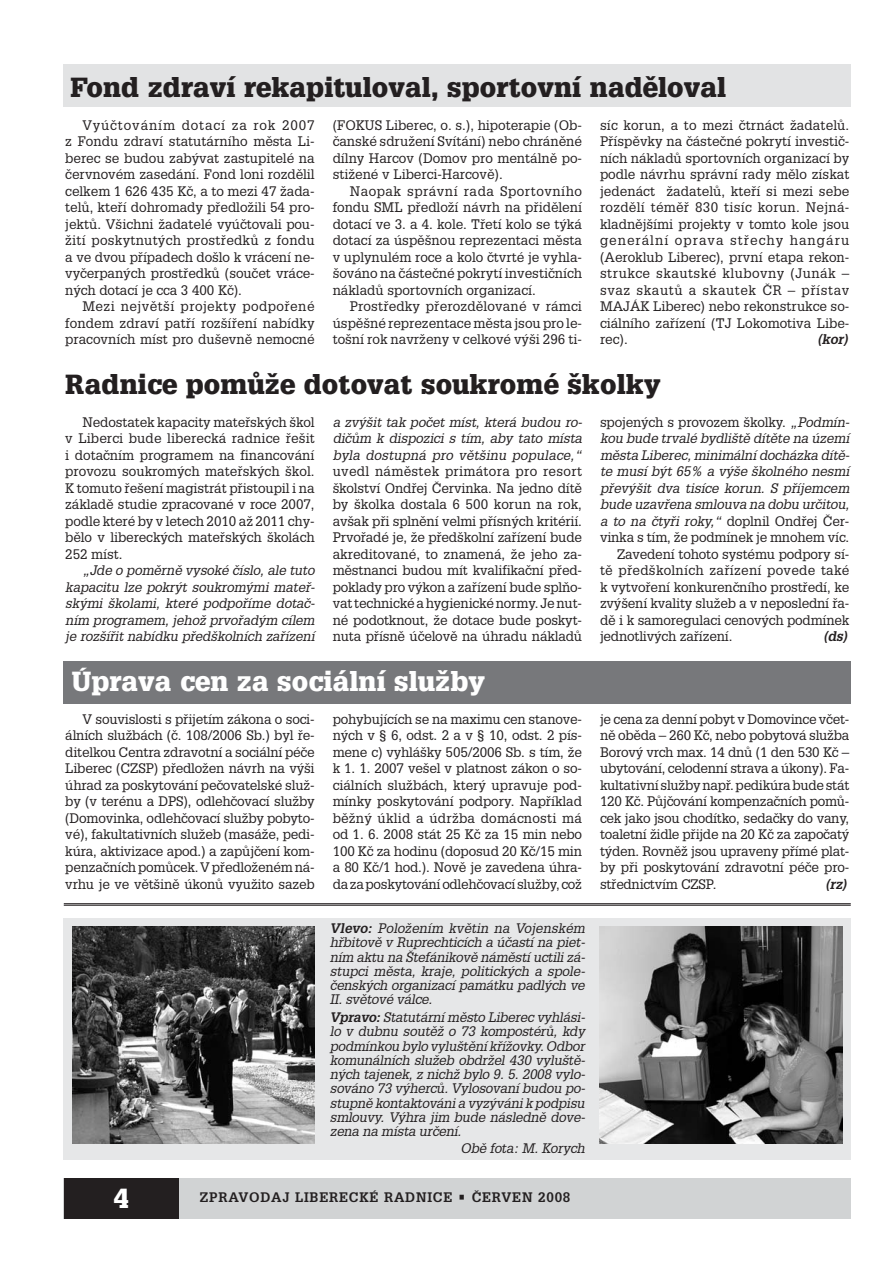
<style>
.page{position:relative;width:893px;height:1263px;background:#fff}
.page>*{position:absolute;margin:0;border:0;box-sizing:border-box;transform-origin:0 0}
.t1{font:900 27px "Glypha CE";letter-spacing:.005em;color:#231f20}
.t2{font:900 27px "Glypha CE";letter-spacing:.005em;color:#fff}
.t3{font:13.5px/16.5px "Glypha CE";letter-spacing:-.01em;color:#231f20;text-align:justify}
.t4{font:italic 13.5px/14.2px "Glypha CE";letter-spacing:-.01em;color:#231f20;text-align:justify}
.t5{font:700 13.5px "Glypha CE";letter-spacing:.055em;color:#231f20}
.t6{font:13.5px "Glypha CE";letter-spacing:.02em;color:#231f20}
.t7{font:italic 700 13.5px "Glypha CE";color:#231f20}
.s1{font-style:italic}
.s2{font-weight:700}
</style>
<div class="page">
<div style="left:64px;top:918px;width:786px;height:242px;background:#e6e7e8"></div>
<div style="left:64px;top:1178px;width:786px;height:41px;background:#d1d3d4"></div>
<div style="left:64px;top:1178px;width:115px;height:41px;background:#231f20"></div>
<div style="left:64px;top:64px;width:786px;height:42px;background:#e2e3e4"></div>
<img style="left:72px;top:927px;width:243px;height:217px">
<img style="left:600px;top:927px;width:242px;height:217px">
<div style="left:64px;top:662px;width:786px;height:42px;background:#77787b"></div>
<hr style="left:64px;top:903px;width:786px;height:1px;background:#231f20">
<hr style="left:64px;top:905px;width:786px;height:1px;background:#231f20">
<h1 class="t1" style="left:70px;top:78px;width:657px">Fond zdraví rekapituloval, sportovní nadûloval</h1>
<p class="t3" style="left:65px;top:118px;width:251px;text-indent:17px">Vyúãtováním dotací za rok 2007 z Fondu zdraví statutárního mûsta Li&shy;berec se budou zab˘vat zastupitelé na ãervnovém zasedání. Fond loni rozdûlil celkem 1 626 435 Kã, a to mezi 47 Ïada&shy;telÛ, ktefií dohromady pfiedloÏili 54 pro&shy;jektÛ. V‰ichni Ïadatelé vyúãtovali pou-Ïití poskytnut˘ch prostfiedkÛ z fondu a ve dvou pfiípadech do‰lo k vrácení ne&shy;vyãerpan˘ch prostfiedkÛ (souãet vráce&shy;n˘ch dotací je cca 3 400 Kã).</p>
<p class="t3" style="left:65px;top:300px;width:251px;text-indent:17px">Mezi nejvût‰í projekty podpofiené fondem zdraví patfií roz‰ífiení nabídky pracovních míst pro du‰evnû nemocné</p>
<p class="t3" style="left:600px;top:118px;width:251px">síc korun, a to mezi ãtrnáct ÏadatelÛ.<br>Pfiíspûvky na ãásteãné pokrytí investiã&shy;ních nákladÛ sportovních organizací by podle návrhu správní rady mûlo získat jedenáct ÏadatelÛ, ktefií si mezi sebe rozdûlí témûfi 830 tisíc korun. Nejná&shy;kladnûj‰ími projekty v tomto kole jsou generální oprava stfiechy hangáru (Aeroklub Liberec), první etapa rekon&shy;strukce skautské klubovny (Junák – svaz skautÛ a skautek âR – pfiístav MAJÁK Liberec) nebo rekonstrukce so&shy;ciálního zafiízení (TJ Lokomotiva Libe&shy;rec).</p>
<p class="t3" style="left:332px;top:118px;width:251px">(FOKUS Liberec, o. s.), hipoterapie (Ob&shy;ãanské sdruÏení Svítání) nebo chránûné dílny Harcov (Domov pro mentálnû po&shy;stiÏené v Liberci-Harcovû).</p>
<p class="t3" style="left:332px;top:184px;width:251px;text-indent:17px">Naopak správní rada Sportovního fondu SML pfiedloÏí návrh na pfiidûlení dotací ve 3. a 4. kole. Tfietí kolo se t˘ká dotací za úspû‰nou reprezentaci mûsta v uplynulém roce a kolo ãtvrté je vyhla-‰ováno na ãásteãné pokrytí investiãních nákladÛ sportovních organizací.</p>
<p class="t3" style="left:332px;top:300px;width:251px;text-indent:17px">Prostfiedky pfierozdûlované v rámci úspû‰né reprezentace mûsta jsou pro le&shy;to‰ní rok navrÏeny v celkové v˘‰i 296 ti-</p>
<p class="t7" style="left:817px;top:335px;width:32px">(kor)</p>
<h1 class="t1" style="left:65px;top:375px;width:596px">Radnice pomÛÏe dotovat soukromé ‰kolky</h1>
<p class="t3" style="left:65px;top:415px;width:251px;text-indent:17px">Nedostatek kapacity matefisk˘ch ‰kol v Liberci bude liberecká radnice fie‰it i dotaãním programem na financování provozu soukrom˘ch matefisk˘ch ‰kol.<br>K tomuto fie‰ení magistrát pfiistoupil i na základû studie zpracované v roce 2007, podle které by v letech 2010 aÏ 2011 chy&shy;bûlo v libereck˘ch matefisk˘ch ‰kolách 252 míst.</p>
<p class="t4" style="left:65px;top:564px;width:251px;line-height:16.5px;text-indent:17px">„Jde o pomûrnû vysoké ãíslo, ale tuto kapacitu lze pokr˘t soukrom˘mi matefi&shy;sk˘mi ‰kolami, které podpofiíme dotaã&shy;ním programem, jehoÏ prvofiad˘m cílem je roz‰ífiit nabídku pfied‰kolních zafiízení</p>
<p class="t4" style="left:332px;top:415px;width:251px;line-height:16.5px">a zv˘‰it tak poãet míst, která budou ro&shy;diãÛm k dispozici s tím, aby tato místa byla dostupná pro vût‰inu populace,“</p>
<p class="t3" style="left:332px;top:465px;width:251px">uvedl námûstek primátora pro resort ‰kolství Ondfiej âervinka. Na jedno dítû by ‰kolka dostala 6 500 korun na rok, av‰ak pfii splnûní velmi pfiísn˘ch kritérií.<br>Prvofiadé je, Ïe pfied‰kolní zafiízení bude akreditované, to znamená, Ïe jeho za&shy;mûstnanci budou mít kvalifikaãní pfied&shy;poklady pro v˘kon a zafiízení bude splÀo&shy;vat technické ahygienické normy. Je nut&shy;né podotknout, Ïe dotace bude poskyt&shy;nuta pfiísnû úãelovû na úhradu nákladÛ</p>
<h1 class="t2" style="left:72px;top:672px;width:415px">Úprava cen za sociální sluÏby</h1>
<p class="t3" style="left:600px;top:415px;width:251px">spojen˘ch s provozem ‰kolky. <span class="s1">„Podmín-</span></p>
<p class="t4" style="left:600px;top:433px;width:251px">kou bude trvalé bydli‰tû dítûte na území</p>
<p class="t4" style="left:600px;top:449px;width:251px">mûsta Liberec, minimální docházka dítû-</p>
<p class="t4" style="left:600px;top:466px;width:251px">te musí b˘t 65% a v˘‰e ‰kolného nesmí</p>
<p class="t4" style="left:600px;top:482px;width:251px">pfiev˘‰it dva tisíce korun. S pfiíjemcem</p>
<p class="t4" style="left:600px;top:499px;width:251px">bude uzavfiena smlouva na dobu urãitou,</p>
<p class="t3" style="left:600px;top:514px;width:251px"><span class="s1">a to na ãtyfii roky,“</span> doplnil Ondfiej âer-</p>
<p class="t3" style="left:600px;top:531px;width:251px">vinka s tím, Ïe podmínek je mnohem víc.</p>
<p class="t3" style="left:617px;top:547px;width:234px">Zavedení tohoto systému podpory sí-</p>
<p class="t6" style="left:600px;top:566px;width:251px">tû pfied‰kolních zafiízení povede také</p>
<p class="t3" style="left:600px;top:580px;width:251px">k vytvofiení konkurenãního prostfiedí, ke</p>
<p class="t3" style="left:600px;top:597px;width:251px">zv˘‰ení kvality sluÏeb a v neposlední fia-</p>
<p class="t3" style="left:600px;top:613px;width:251px">dû i k samoregulaci cenov˘ch podmínek</p>
<p class="t3" style="left:600px;top:630px;width:134px">jednotliv˘ch zafiízení.</p>
<p class="t7" style="left:823px;top:632px;width:25px">(ds)</p>
<p class="t3" style="left:65px;top:712px;width:251px;text-indent:17px">V souvislosti s pfiijetím zákona o soci&shy;álních sluÏbách (ã. 108/2006 Sb.) byl fie&shy;ditelkou Centra zdravotní a sociální péãe Liberec (CZSP) pfiedloÏen návrh na v˘‰i úhrad za poskytování peãovatelské sluÏ&shy;by (v terénu a DPS), odlehãovací sluÏby (Domovinka, odlehãovací sluÏby pobyto&shy;vé), fakultativních sluÏeb (masáÏe, pedi&shy;kúra, aktivizace apod.) a zapÛjãení kom&shy;penzaãních pomÛcek. VpfiedloÏeném ná&shy;vrhu je ve vût‰inû úkonÛ vyuÏito sazeb</p>
<p class="t3" style="left:332px;top:712px;width:251px">pohybujících se na maximu cen stanove&shy;n˘ch v § 6, odst. 2 a v § 10, odst. 2 pís&shy;mene c) vyhlá‰ky 505/2006 Sb. s tím, Ïe k 1. 1. 2007 ve‰el v platnost zákon o so&shy;ciálních sluÏbách, kter˘ upravuje pod&shy;mínky poskytování podpory. Napfiíklad bûÏn˘ úklid a údrÏba domácnosti má od 1. 6. 2008 stát 25 Kã za 15 min nebo 100 Kã za hodinu (doposud 20 Kã/15 min a 80 Kã/1 hod.). Novû je zavedena úhra&shy;da za poskytování odlehãovací sluÏby, coÏ</p>
<p class="t3" style="left:600px;top:712px;width:251px">je cena za denní pobyt v Domovince vãet&shy;nû obûda – 260 Kã, nebo pobytová sluÏba Borov˘ vrch max. 14 dnÛ (1 den 530 Kã – ubytování, celodenní strava a úkony). Fa&shy;kultativní sluÏby napfi. pedikúra bude stát 120 Kã. PÛjãování kompenzaãních pomÛ&shy;cek jako jsou chodítko, sedaãky do vany, toaletní Ïidle pfiijde na 20 Kã za zapoãat˘ t˘den. RovnûÏ jsou upraveny pfiímé plat&shy;by pfii poskytování zdravotní péãe pro&shy;stfiednictvím CZSP.</p>
<p class="t7" style="left:825px;top:879px;width:23px">(rz)</p>
<p class="t4" style="left:330px;top:923px;width:257px"><span class="s2">Vlevo:</span> PoloÏením kvûtin na Vojenském hfibitovû v Ruprechticích a úãastí na piet&shy;ním aktu na ·tefánikovû námûstí uctili zá&shy;stupci mûsta, kraje, politick˘ch a spole&shy;ãensk˘ch organizací památku padl˘ch ve II. svûtové válce.</p>
<p class="t4" style="left:330px;top:1012px;width:257px"><span class="s2">Vpravo:</span> Statutární mûsto Liberec vyhlási&shy;lo v dubnu soutûÏ o 73 kompostérÛ, kdy podmínkou bylo vylu‰tûní kfiíÏovky. Odbor komunálních sluÏeb obdrÏel 430 vylu‰tû&shy;n˘ch tajenek, z nichÏ bylo 9. 5. 2008 vylo&shy;sováno 73 v˘hercÛ. Vylosovaní budou po&shy;stupnû kontaktováni a vyz˘váni k podpisu smlouvy. V˘hra jim bude následnû dove&shy;zena na místa urãení.</p>
<p class="t4" style="left:460px;top:1142px;width:126px">Obû fota: M. Korych</p>
<h1 class="t2" style="left:114px;top:1189px;width:17px">4</h1>
<p class="t5" style="left:200px;top:1193px;width:372px">ZPRAVODAJ LIBERECKÉ RADNICE • âERVEN 2008</p>
</div>
